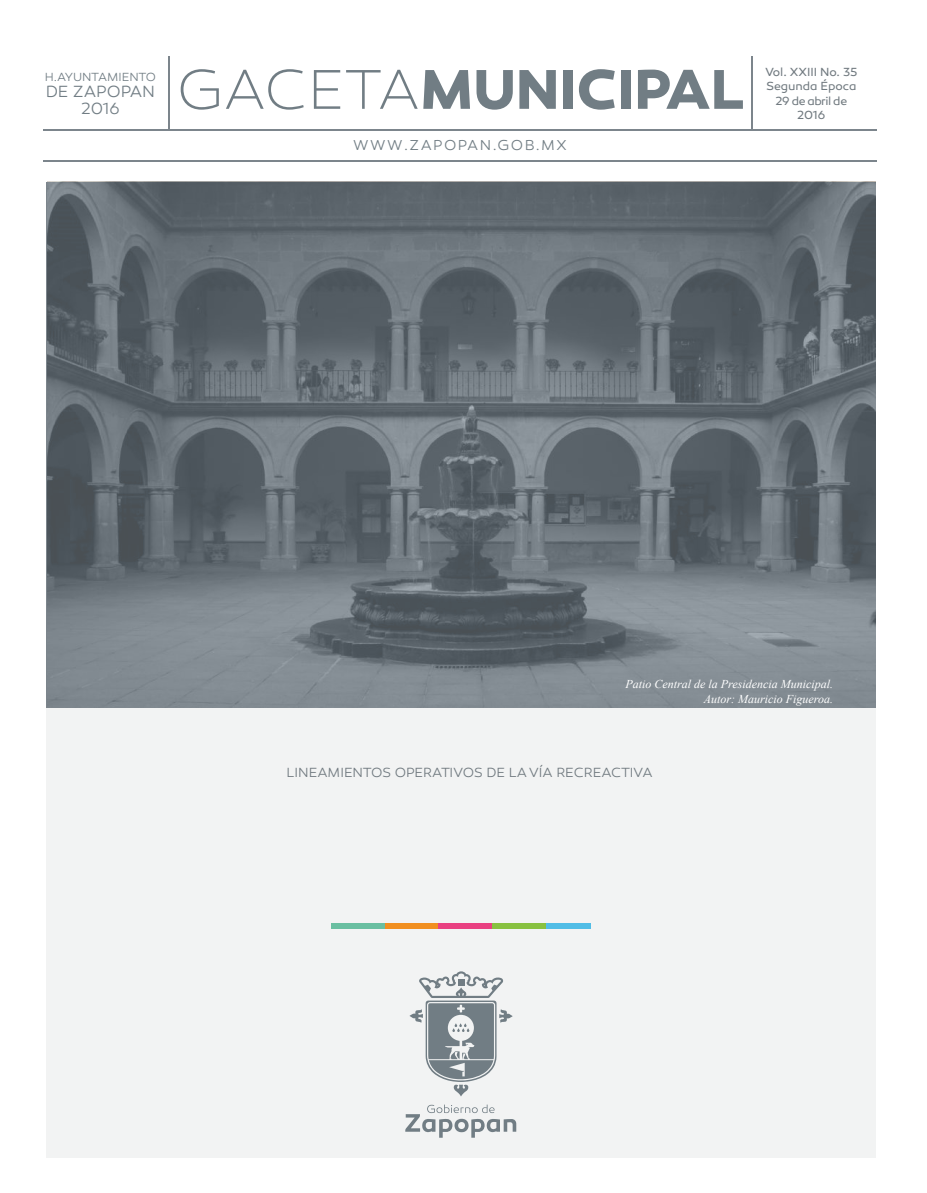
<style>
.page{position:relative;width:927px;height:1193px;background:#fff}
.page>*{position:absolute;margin:0;border:0;box-sizing:border-box;transform-origin:0 0}
.t1{font:700 57px "Canaro";color:#717d84}
.t2{font:300 16.5px/16.5px "Canaro";letter-spacing:-.005em;color:#717d84;text-align:center}
.t3{font:300 14.7px "Canaro";letter-spacing:.1em;color:#717d84}
.t4{font:300 13.5px "Canaro";letter-spacing:-.005em;color:#717a80}
.t5{font:italic 12px/14.4px "Times New Roman";color:#fff;text-align:right}
.t6{font:12px/14.4px "Canaro";letter-spacing:-.005em;color:#717a80;text-align:center}
.t7{font:300 12px "Canaro";letter-spacing:-.005em;color:#717d84}
.s1{font-weight:200}
</style>
<div class="page">
<div style="left:46px;top:632px;width:829px;height:526px;background:#f2f3f3"></div>
<svg style="left:409px;top:971px;width:104px;height:125px"></svg>
<svg style="left:405px;top:1104px;width:111px;height:33px"></svg>
<div style="left:438px;top:923px;width:54px;height:6px;background:#e94081"></div>
<div style="left:385px;top:923px;width:53px;height:6px;background:#f18f20"></div>
<div style="left:331px;top:923px;width:54px;height:6px;background:#6abfa1"></div>
<div style="left:546px;top:923px;width:45px;height:6px;background:#51bde6"></div>
<div style="left:492px;top:923px;width:54px;height:6px;background:#88c140"></div>
<hr style="left:44px;top:129px;width:833px;height:1px;background:#7c858c">
<hr style="left:44px;top:160px;width:833px;height:1px;background:#7c858c">
<hr style="left:168px;top:56px;width:2px;height:74px;background:#7c858c">
<hr style="left:751px;top:56px;width:2px;height:74px;background:#7c858c">
<img style="left:47px;top:182px;width:828px;height:526px">
<p class="t7" style="left:45px;top:70px;width:113px">H.AYUNTAMIENTO</p>
<h2 class="t2" style="left:46px;top:84px;width:111px">DE ZAPOPAN<br>2016</h2>
<h1 class="t1" style="left:177px;top:54px;width:569px"><span class="s1">GACETA</span>MUNICIPAL</h1>
<p class="t3" style="left:353px;top:137px;width:215px">WWW.ZAPOPAN.GOB.MX</p>
<p class="t6" style="left:765px;top:65px;width:94px">Vol. XXIII No. 35<br>Segunda Época<br>29 de abril de<br>2016</p>
<p class="t5" style="left:625px;top:677px;width:209px">Patio Central de la Presidencia Municipal.<br>Autor: Mauricio Figueroa.</p>
<p class="t4" style="left:287px;top:765px;width:368px">LINEAMIENTOS OPERATIVOS DE LA VÍA RECREACTIVA</p>
</div>
